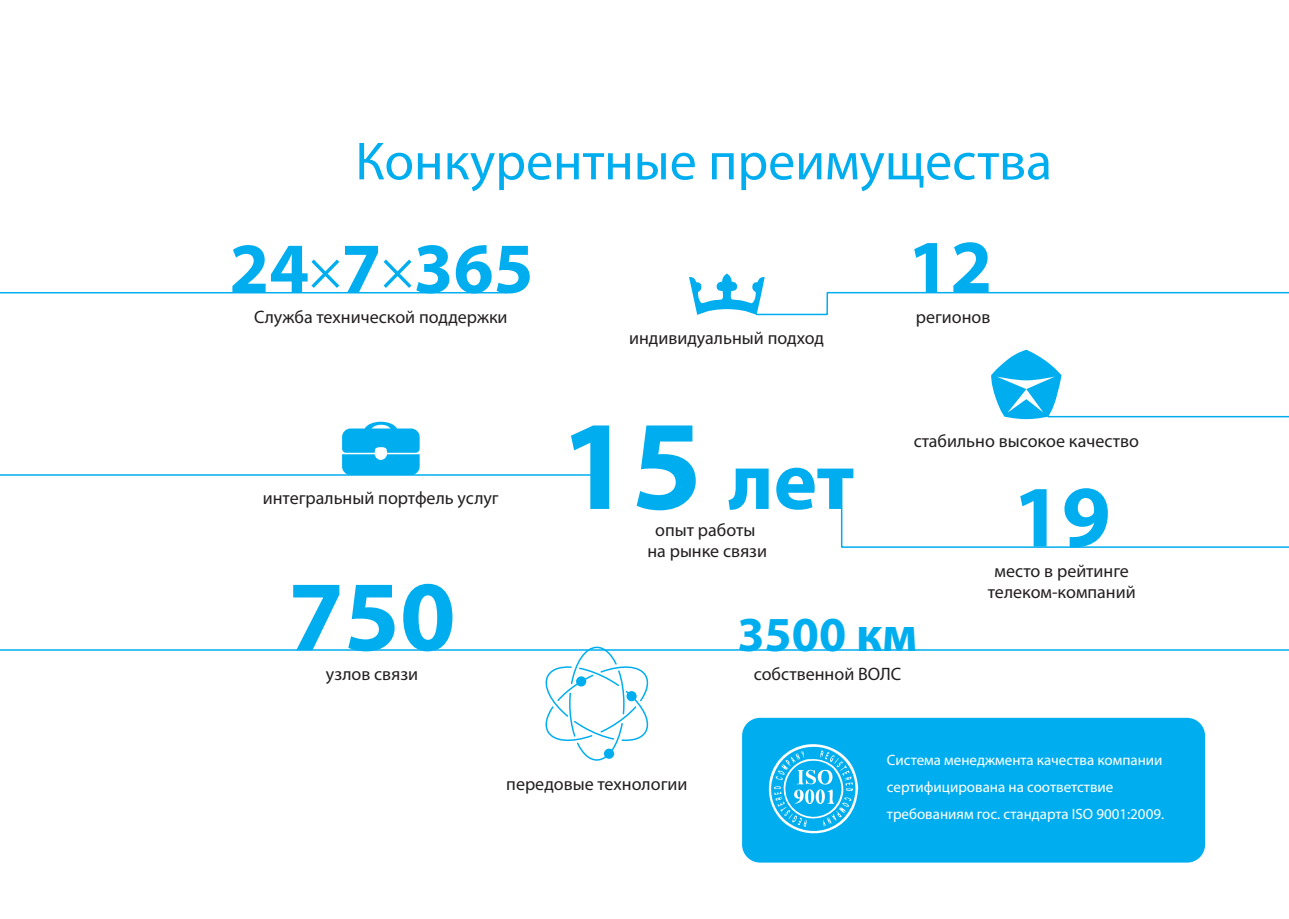
<style>
.page{position:relative;width:1289px;height:919px;background:#fff}
.page>*{position:absolute;margin:0;border:0;box-sizing:border-box;transform-origin:0 0}
.t1{font:700 100.5px "Myriad Pro";color:#00aeef}
.t2{font:700 88.35px "Myriad Pro";color:#00aeef}
.t3{font:700 82.5px "Myriad Pro";color:#00aeef}
.t4{font:700 76.2px "Myriad Pro";color:#00aeef}
.t5{font:54px "Myriad Pro";color:#00aeef}
.t6{font:700 49.05px "Myriad Pro";color:#00aeef}
.t7{font:18px/21.6px "Myriad Pro";color:#231f20;text-align:center}
.t8{font:15px/27px "Myriad Pro";color:#fff}
.s1{font-size:128.4px}
</style>
<div class="page">
<div style="left:742px;top:717px;width:462px;height:145px;background:#00aeef;border-radius:18px"></div>
<svg style="left:768px;top:744px;width:90px;height:90px"></svg>
<svg style="left:991px;top:350px;width:70px;height:69px"></svg>
<svg style="left:542px;top:646px;width:109px;height:115px"></svg>
<div style="left:626px;top:691px;width:10px;height:10px;background:#00aeef;border-radius:50%"></div>
<div style="left:576px;top:676px;width:10px;height:10px;background:#00aeef;border-radius:50%"></div>
<div style="left:604px;top:748px;width:10px;height:10px;background:#00aeef;border-radius:50%"></div>
<svg style="left:232px;top:245px;width:33px;height:47px"></svg>
<svg style="left:271px;top:246px;width:68px;height:46px"></svg>
<svg style="left:345px;top:245px;width:104px;height:47px"></svg>
<svg style="left:456px;top:245px;width:74px;height:48px"></svg>
<hr style="left:0;top:649px;width:1288px;height:1px;background:#00aeef">
<hr style="left:1048px;top:416px;width:240px;height:1px;background:#00aeef">
<hr style="left:0;top:474px;width:594px;height:1px;background:#00aeef">
<svg style="left:840px;top:478px;width:448px;height:70px"></svg>
<svg style="left:342px;top:421px;width:77px;height:54px"></svg>
<hr style="left:0;top:292px;width:507px;height:1px;background:#00aeef">
<svg style="left:689px;top:273px;width:599px;height:43px"></svg>
<h3 class="t5" style="left:355px;top:128px;width:698px">Конкурентные преимущества</h3>
<p class="t7" style="left:254px;top:305px;width:255px">Служба технической поддержки</p>
<p class="t7" style="left:263px;top:486px;width:237px">интегральный портфель услуг</p>
<h1 class="t1" style="left:288px;top:550px;width:169px">750</h1>
<h3 class="t4" style="left:907px;top:217px;width:86px">12</h3>
<p class="t7" style="left:629px;top:327px;width:197px">индивидуальный подход</p>
<h3 class="t3" style="left:560px;top:427px;width:296px"><span class="s1">15</span> лет</h3>
<p class="t7" style="left:647px;top:518px;width:121px">опыт работы на рынке связи</p>
<p class="t7" style="left:915px;top:305px;width:76px">регионов</p>
<p class="t7" style="left:913px;top:430px;width:227px">cтабильно высокое качество</p>
<h2 class="t2" style="left:1012px;top:459px;width:100px">19</h2>
<p class="t7" style="left:987px;top:559px;width:149px">место в рейтинге телеком-компаний</p>
<h3 class="t6" style="left:737px;top:602px;width:182px">3500 км</h3>
<p class="t7" style="left:326px;top:662px;width:94px">узлов связи</p>
<p class="t7" style="left:753px;top:662px;width:149px">собственной ВОЛС</p>
<p class="t7" style="left:506px;top:772px;width:183px">передовые технологии</p>
<p class="t8" style="left:886px;top:746px;width:279px">Система менеджмента качества компании сертифицирована на соответствие требованиям гос. стандарта ISO 9001:2009.</p>
</div>
